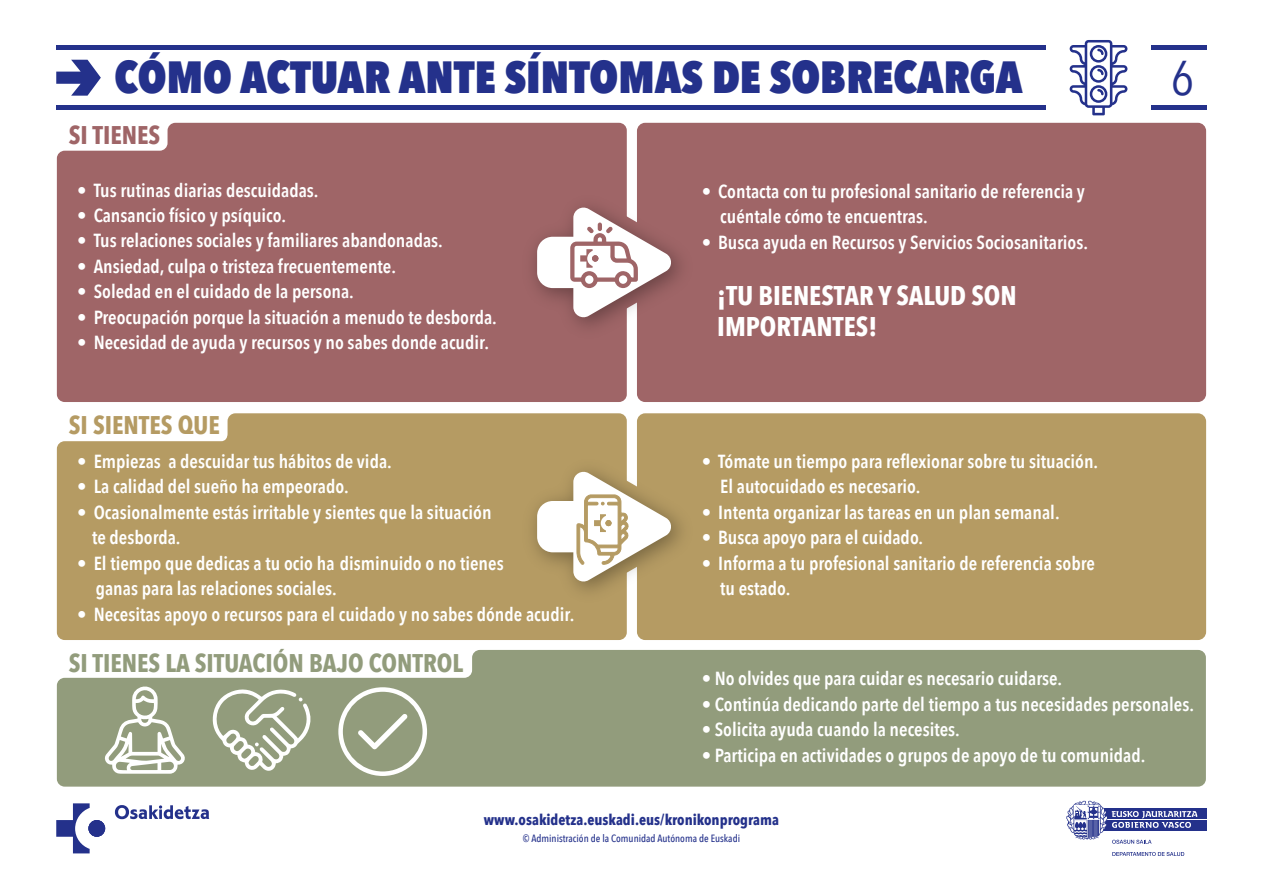
<style>
.page{position:relative;width:1263px;height:893px;background:#fff}
.page>*{position:absolute;margin:0;border:0;box-sizing:border-box;transform-origin:0 0}
.t1{font:48.75px "Avenir Next Condensed";color:#24318b}
.t2{font:800 45px "Avenir Next Condensed";color:#24318b}
.t3{font:700 27px/31.5px "Avenir Next Condensed";color:#fff}
.t4{font:700 25.5px "Avenir Next Condensed";color:#929c7c}
.t5{font:700 25.5px "Avenir Next Condensed";color:#b59b63}
.t6{font:700 25.5px "Avenir Next Condensed";color:#9f6567}
.t7{font:600 18.9px/25.5px "Avenir Next Condensed";color:#fff}
.t8{font:700 15px "Avenir Next Condensed";color:#24318b}
.t9{font:500 10.5px "Avenir Next Condensed";color:#24318b}
.s1{font-weight:400}
</style>
<div class="page">
<hr style="left:56px;top:105px;width:1151px;height:4px;background:#24318b">
<hr style="left:56px;top:46px;width:1151px;height:4px;background:#24318b">
<div style="left:1046px;top:41px;width:105px;height:73px;background:#fff"></div>
<div style="left:637px;top:123px;width:569px;height:279px;background:#9f6567;border-radius:8px"></div>
<div style="left:57px;top:123px;width:570px;height:279px;background:#9f6567"></div>
<div style="left:516px;top:186px;width:111px;height:161px;background:#9f6567"></div>
<svg style="left:537px;top:205px;width:144px;height:115px"></svg>
<div style="left:592px;top:255px;width:6px;height:7px;background:#9f6567;border-radius:50%"></div>
<div style="left:57px;top:413px;width:570px;height:227px;background:#b59b63"></div>
<div style="left:637px;top:413px;width:569px;height:227px;background:#b59b63;border-radius:8px"></div>
<div style="left:516px;top:450px;width:111px;height:162px;background:#b59b63"></div>
<svg style="left:537px;top:469px;width:145px;height:115px"></svg>
<svg style="left:57px;top:650px;width:1149px;height:137px;fill:#929c7c"></svg>
<svg style="left:56px;top:803px;width:34px;height:50px"></svg>
<div style="left:88px;top:820px;width:17px;height:17px;background:#24318b;border-radius:50%"></div>
<svg style="left:115px;top:805px;width:94px;height:14px"></svg>
<svg style="left:1112px;top:852px;width:72px;height:4px"></svg>
<div style="left:1097px;top:808px;width:109px;height:22px;background:#24318b"></div>
<hr style="left:1096px;top:819px;width:111px;height:1px;background:#fff">
<svg style="left:1066px;top:800px;width:131px;height:44px"></svg>
<svg style="left:56px;top:60px;width:45px;height:36px"></svg>
<svg style="left:1069px;top:40px;width:58px;height:75px"></svg>
<svg style="left:212px;top:688px;width:98px;height:84px"></svg>
<svg style="left:104px;top:687px;width:81px;height:87px"></svg>
<svg style="left:338px;top:687px;width:89px;height:89px"></svg>
<h2 class="t2" style="left:115px;top:49px;width:910px">CÓMO ACTUAR ANTE SÍNTOMAS DE SOBRECARGA</h2>
<h1 class="t1" style="left:1171px;top:36px;width:24px">6</h1>
<h3 class="t6" style="left:69px;top:120px;width:93px">SI TIENES</h3>
<p class="t7" style="left:77px;top:177px;width:243px">• Tus rutinas diarias descuidadas.</p>
<p class="t7" style="left:77px;top:202px;width:210px">• Cansancio físico y psíquico.</p>
<p class="t7" style="left:77px;top:228px;width:367px">• Tus relaciones sociales y familiares abandonadas.</p>
<p class="t7" style="left:77px;top:253px;width:320px">• Ansiedad, culpa o tristeza frecuentemente.</p>
<p class="t7" style="left:77px;top:279px;width:278px">• Soledad en el cuidado de la persona.</p>
<p class="t7" style="left:77px;top:304px;width:421px">• Preocupación porque la situación a menudo te desborda.</p>
<p class="t7" style="left:77px;top:330px;width:413px">• Necesidad de ayuda y recursos y no sabes donde acudir.</p>
<h3 class="t5" style="left:69px;top:409px;width:152px">SI SIENTES QUE</h3>
<p class="t7" style="left:77px;top:448px;width:316px">• Empiezas a descuidar tus hábitos de vida.</p>
<p class="t7" style="left:77px;top:473px;width:273px">• La calidad del sueño ha empeorado.</p>
<p class="t7" style="left:92px;top:499px;width:401px;text-indent:-15px">• Ocasionalmente estás irritable y sientes que la situación te desborda.</p>
<p class="t7" style="left:96px;top:550px;width:409px;text-indent:-18px">• El tiempo que dedicas a tu ocio ha disminuido o no tienes ganas para las relaciones sociales.</p>
<p class="t7" style="left:77px;top:601px;width:499px">• Necesitas apoyo o recursos para el cuidado y no sabes dónde acudir.</p>
<h3 class="t4" style="left:69px;top:647px;width:396px">SI TIENES LA SITUACIÓN BAJO CONTROL</h3>
<p class="t7" style="left:720px;top:178px;width:366px;text-indent:-18px">• Contacta con tu profesional sanitario de referencia y cuéntale cómo te encuentras.</p>
<p class="t7" style="left:702px;top:229px;width:388px">• Busca ayuda en Recursos y Servicios Sociosanitarios.</p>
<h3 class="t3" style="left:717px;top:279px;width:301px">¡TU BIENESTAR Y SALUD SON<br>IMPORTANTES!</h3>
<p class="t7" style="left:720px;top:448px;width:380px;text-indent:-18px">• Tómate un tiempo para reflexionar sobre tu situación.<br>El autocuidado es necesario.</p>
<p class="t7" style="left:702px;top:499px;width:359px">• Intenta organizar las tareas en un plan semanal.</p>
<p class="t7" style="left:702px;top:524px;width:223px">• Busca apoyo para el cuidado.</p>
<p class="t7" style="left:720px;top:550px;width:376px;text-indent:-18px">• Informa a tu profesional sanitario de referencia sobre tu estado.</p>
<p class="t7" style="left:702px;top:665px;width:362px"><span class="s1">•</span> No olvides que para cuidar es necesario cuidarse.</p>
<p class="t7" style="left:702px;top:691px;width:494px"><span class="s1">•</span> Continúa dedicando parte del tiempo a tus necesidades personales.</p>
<p class="t7" style="left:702px;top:716px;width:260px"><span class="s1">•</span> Solicita ayuda cuando la necesites.</p>
<p class="t7" style="left:702px;top:742px;width:445px"><span class="s1">•</span> Participa en actividades o grupos de apoyo de tu comunidad.</p>
<p class="t8" style="left:484px;top:811px;width:297px">www.osakidetza.euskadi.eus/kronikonprograma</p>
<p class="t9" style="left:523px;top:832px;width:219px">© Administración de la Comunidad Autónoma de Euskadi</p>
</div>
